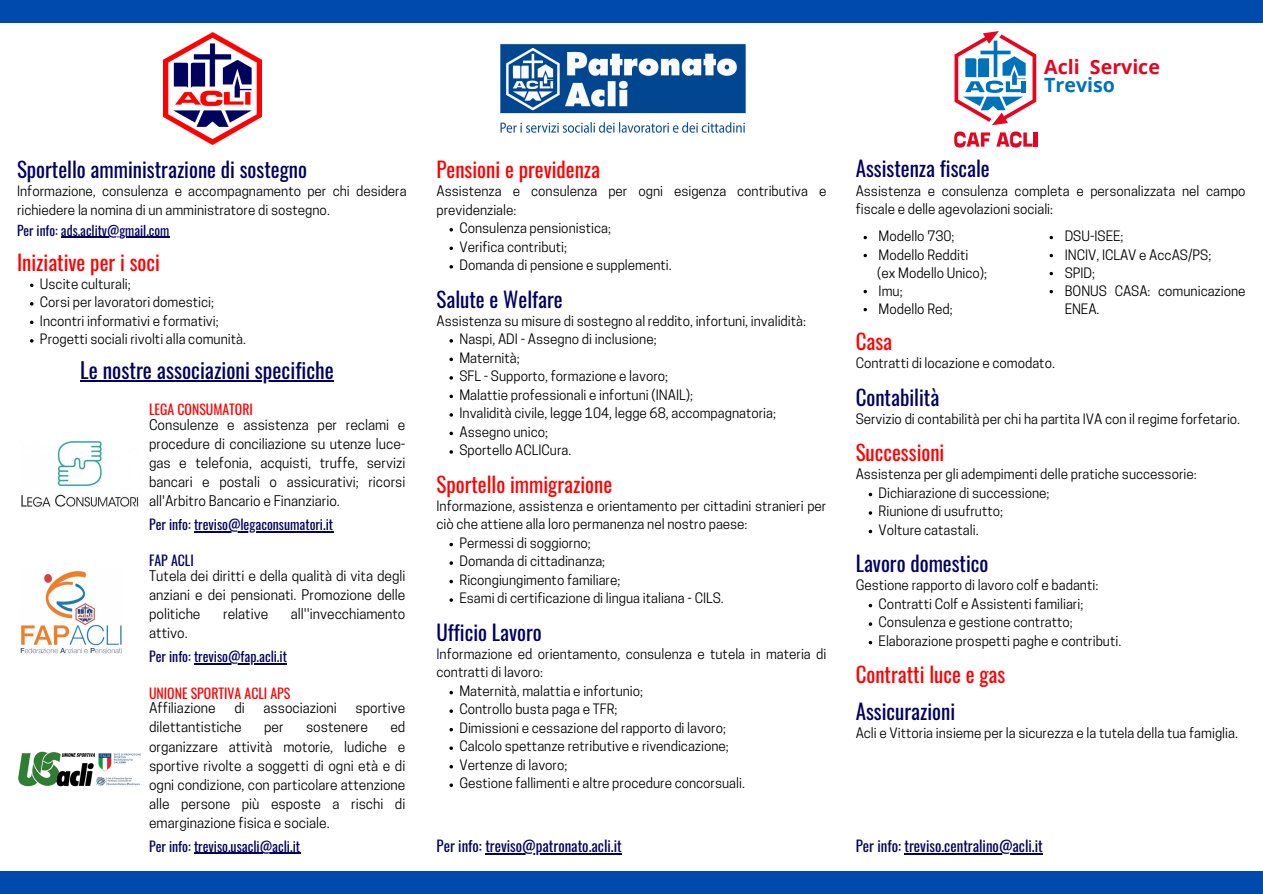
<style>
.page{position:relative;width:1263px;height:894px;background:#fff}
.page>*{position:absolute;margin:0;border:0;box-sizing:border-box;transform-origin:0 0}
.t1{font:21.45px "Oswald";color:#000063}
.t2{font:21px "Oswald";color:#000063}
.t3{font:21px "Oswald";color:#f00}
.t4{font:700 19.65px/17.4px "Open Sans";color:#e40620}
.t5{font:15px "Oswald";color:#05035f}
.t6{font:13.8px/19.2px "Cooper Hewitt";color:#000;text-align:justify}
.t7{font:13.8px "Oswald";color:#05035f}
.t8{font:13.8px "Oswald";color:#f00}
.t9{font:13.8px "Oswald";color:#000063}
.t10{font:13.5px/18.5px "Cooper Hewitt";color:#000}
.t11{font:13.5px "Oswald";color:#05035f}
.s1{color:#000063}
.s2{color:#0071ba}
</style>
<div class="page">
<div style="left:0;top:0;width:1263px;height:22px;background:#004aad"></div>
<div style="left:0;top:870px;width:1263px;height:23px;background:#004aad"></div>
<img style="left:500px;top:44px;width:246px;height:89px">
<img style="left:164px;top:33px;width:98px;height:111px">
<svg style="left:954px;top:31px;width:82px;height:94px"></svg>
<hr style="left:1034px;top:132px;width:3px;height:15px;background:#e40620">
<svg style="left:954px;top:131px;width:36px;height:16px"></svg>
<svg style="left:996px;top:131px;width:36px;height:16px"></svg>
<svg style="left:449px;top:228px;width:4px;height:3px"></svg>
<svg style="left:449px;top:246px;width:4px;height:4px"></svg>
<svg style="left:449px;top:265px;width:4px;height:3px"></svg>
<svg style="left:449px;top:339px;width:4px;height:3px"></svg>
<svg style="left:449px;top:357px;width:4px;height:4px"></svg>
<svg style="left:449px;top:376px;width:4px;height:3px"></svg>
<svg style="left:449px;top:394px;width:4px;height:4px"></svg>
<svg style="left:449px;top:431px;width:4px;height:4px"></svg>
<svg style="left:449px;top:542px;width:4px;height:4px"></svg>
<svg style="left:449px;top:579px;width:4px;height:4px"></svg>
<svg style="left:449px;top:690px;width:4px;height:4px"></svg>
<svg style="left:449px;top:728px;width:4px;height:3px"></svg>
<svg style="left:449px;top:765px;width:4px;height:3px"></svg>
<img style="left:20px;top:571px;width:102px;height:83px">
<img style="left:19px;top:751px;width:121px;height:35px">
<img style="left:21px;top:441px;width:118px;height:66px">
<hr style="left:61px;top:236px;width:108px;height:1px;background:#05035f">
<svg style="left:30px;top:283px;width:4px;height:4px"></svg>
<svg style="left:30px;top:302px;width:4px;height:3px"></svg>
<svg style="left:30px;top:320px;width:4px;height:4px"></svg>
<svg style="left:30px;top:339px;width:4px;height:3px"></svg>
<hr style="left:194px;top:852px;width:106px;height:1px;background:#05035f">
<hr style="left:194px;top:663px;width:93px;height:1px;background:#05035f">
<hr style="left:194px;top:531px;width:139px;height:1px;background:#05035f">
<hr style="left:80px;top:380px;width:254px;height:1px;background:#000063">
<svg style="left:863px;top:236px;width:4px;height:3px"></svg>
<svg style="left:863px;top:254px;width:4px;height:3px"></svg>
<svg style="left:863px;top:290px;width:4px;height:3px"></svg>
<svg style="left:863px;top:308px;width:4px;height:3px"></svg>
<hr style="left:485px;top:852px;width:137px;height:1px;background:#05035f">
<hr style="left:904px;top:852px;width:139px;height:1px;background:#05035f">
<p class="t2" style="left:17px;top:153px;width:291px">Sportello amministrazione di sostegno</p>
<p class="t10" style="left:17px;top:183px;width:391px">Informazione, consulenza e accompagnamento per chi desidera richiedere la nomina di un amministratore di sostegno.</p>
<p class="t11" style="left:17px;top:219px;width:154px">Per info: ads.aclitv@gmail.com</p>
<p class="t3" style="left:17px;top:245px;width:144px">Iniziative per i soci</p>
<p class="t10" style="left:40px;top:276px;width:92px">Uscite culturali;</p>
<p class="t10" style="left:40px;top:294px;width:176px">Corsi per lavoratori domestici;</p>
<p class="t10" style="left:40px;top:313px;width:180px">Incontri informativi e formativi;</p>
<p class="t10" style="left:40px;top:331px;width:207px">Progetti sociali rivolti alla comunità.</p>
<p class="t1" style="left:80px;top:353px;width:255px">Le nostre associazioni specifiche</p>
<p class="t8" style="left:149px;top:398px;width:105px">LEGA CONSUMATORI</p>
<p class="t6" style="left:149px;top:416px;width:258px">Consulenze e assistenza per reclami e procedure di conciliazione su utenze luce&shy;gas e telefonia, acquisti, truffe, servizi bancari e postali o assicurativi; ricorsi all'Arbitro Bancario e Finanziario.</p>
<p class="t7" style="left:149px;top:513px;width:186px">Per info: treviso@legaconsumatori.it</p>
<p class="t9" style="left:149px;top:549px;width:46px">FAP ACLI</p>
<p class="t6" style="left:149px;top:568px;width:258px">Tutela dei diritti e della qualità di vita degli anziani e dei pensionati. Promozione delle politiche</p>
<p class="t6" style="left:223px;top:606px;width:47px">relative</p>
<p class="t6" style="left:291px;top:606px;width:116px">all''invecchiamento</p>
<p class="t6" style="left:149px;top:625px;width:40px">attivo.</p>
<p class="t7" style="left:149px;top:645px;width:139px">Per info: treviso@fap.acli.it</p>
<p class="t8" style="left:149px;top:682px;width:143px">UNIONE SPORTIVA ACLI APS</p>
<p class="t6" style="left:149px;top:700px;width:68px">Affiliazione</p>
<p class="t6" style="left:234px;top:700px;width:12px">di</p>
<p class="t6" style="left:264px;top:700px;width:75px">associazioni</p>
<p class="t6" style="left:356px;top:700px;width:51px">sportive</p>
<p class="t6" style="left:149px;top:719px;width:94px">dilettantistiche</p>
<p class="t6" style="left:264px;top:719px;width:21px">per</p>
<p class="t6" style="left:306px;top:719px;width:63px">sostenere</p>
<p class="t6" style="left:149px;top:719px;width:258px;text-indent:241px">ed organizzare attività motorie, ludiche e sportive rivolte a soggetti di ogni età e di ogni condizione, con particolare attenzione alle persone più esposte a rischi di emarginazione fisica e sociale.</p>
<p class="t7" style="left:149px;top:835px;width:152px">Per info: treviso.usacli@acli.it</p>
<p class="t3" style="left:436px;top:153px;width:165px">Pensioni e previdenza</p>
<p class="t10" style="left:436px;top:183px;width:391px">Assistenza e consulenza per ogni esigenza contributiva e previdenziale:</p>
<p class="t10" style="left:459px;top:220px;width:153px">Consulenza pensionistica;</p>
<h2 class="t10" style="left:459px;top:239px;width:109px">Verifica contributi;</h2>
<p class="t10" style="left:459px;top:257px;width:214px">Domanda di pensione e supplementi.</p>
<p class="t2" style="left:436px;top:282px;width:128px">Salute e Welfare</p>
<p class="t10" style="left:436px;top:313px;width:371px">Assistenza su misure di sostegno al reddito, infortuni, invalidità:</p>
<h1 class="t10" style="left:459px;top:331px;width:199px">Naspi, ADI - Assegno di inclusione;</h1>
<p class="t10" style="left:459px;top:350px;width:62px">Maternità;</p>
<p class="t10" style="left:459px;top:368px;width:210px">SFL - Supporto, formazione e lavoro;</p>
<p class="t10" style="left:459px;top:387px;width:235px">Malattie professionali e infortuni (INAIL);</p>
<p class="t10" style="left:459px;top:405px;width:318px">Invalidità civile, legge 104, legge 68, accompagnatoria;</p>
<h1 class="t10" style="left:459px;top:424px;width:90px">Assegno unico;</h1>
<p class="t10" style="left:459px;top:442px;width:113px">Sportello ACLICura.</p>
<p class="t3" style="left:436px;top:467px;width:177px">Sportello immigrazione</p>
<p class="t10" style="left:436px;top:498px;width:391px">Informazione, assistenza e orientamento per cittadini stranieri per ciò che attiene alla loro permanenza nel nostro paese:</p>
<p class="t10" style="left:459px;top:535px;width:133px">Permessi di soggiorno;</p>
<p class="t10" style="left:459px;top:553px;width:147px">Domanda di cittadinanza;</p>
<p class="t10" style="left:459px;top:572px;width:162px">Ricongiungimento familiare;</p>
<p class="t10" style="left:459px;top:590px;width:266px">Esami di certificazione di lingua italiana - CILS.</p>
<p class="t2" style="left:436px;top:615px;width:107px">Ufficio Lavoro</p>
<p class="t10" style="left:436px;top:646px;width:391px"><span class="s1">I</span>nformazione ed orientamento, consulenza e tutela in materia di contratti di lavoro:</p>
<p class="t10" style="left:459px;top:683px;width:185px">Maternità, malattia e infortunio;</p>
<p class="t10" style="left:459px;top:701px;width:160px">Controllo busta paga e TFR;</p>
<p class="t10" style="left:459px;top:720px;width:268px">Dimissioni e cessazione del rapporto di lavoro;</p>
<p class="t10" style="left:459px;top:738px;width:271px">Calcolo spettanze retributive e rivendicazione;</p>
<p class="t10" style="left:459px;top:757px;width:109px">Vertenze di lavoro;</p>
<p class="t10" style="left:459px;top:775px;width:287px">Gestione fallimenti e altre procedure concorsuali.</p>
<p class="t4" style="left:1044px;top:58px;width:117px">Acli Service<br><span class="s2">Treviso</span></p>
<p class="t2" style="left:856px;top:152px;width:136px">Assistenza fiscale</p>
<p class="t10" style="left:856px;top:184px;width:391px;line-height:18px">Assistenza e consulenza completa e personalizzata nel campo fiscale e delle agevolazioni sociali:</p>
<p class="t10" style="left:1065px;top:229px;width:60px">DSU-ISEE;</p>
<p class="t10" style="left:1065px;top:247px;width:148px">INCIV, ICLAV e AccAS/PS;</p>
<h3 class="t10" style="left:1065px;top:265px;width:32px">SPID;</h3>
<p class="t10" style="left:1065px;top:283px;width:182px;line-height:18px">BONUS CASA: comunicazione<br>ENEA.</p>
<p class="t10" style="left:879px;top:229px;width:77px">Modello 730;</p>
<p class="t10" style="left:879px;top:247px;width:91px">Modello Redditi</p>
<p class="t10" style="left:877px;top:265px;width:111px">(ex Modello Unico);</p>
<h4 class="t10" style="left:879px;top:283px;width:26px">Imu;</h4>
<p class="t10" style="left:879px;top:301px;width:76px">Modello Red;</p>
<p class="t3" style="left:856px;top:325px;width:38px">Casa</p>
<p class="t10" style="left:856px;top:355px;width:201px">Contratti di locazione e comodato.</p>
<p class="t2" style="left:856px;top:380px;width:85px">Contabilità</p>
<p class="t10" style="left:856px;top:411px;width:386px">Servizio di contabilità per chi ha partita IVA con il regime forfetario.</p>
<p class="t3" style="left:856px;top:436px;width:90px">Successioni</p>
<p class="t10" style="left:856px;top:466px;width:342px">Assistenza per gli adempimenti delle pratiche successorie:</p>
<p class="t10" style="left:879px;top:485px;width:172px">Dichiarazione di successione;</p>
<p class="t10" style="left:879px;top:503px;width:126px">Riunione di usufrutto;</p>
<p class="t10" style="left:879px;top:522px;width:101px">Volture catastali.</p>
<p class="t2" style="left:856px;top:547px;width:134px">Lavoro domestico</p>
<p class="t10" style="left:856px;top:577px;width:244px">Gestione rapporto di lavoro colf e badanti:</p>
<p class="t10" style="left:879px;top:596px;width:206px">Contratti Colf e Assistenti familiari;</p>
<p class="t10" style="left:879px;top:614px;width:196px">Consulenza e gestione contratto;</p>
<p class="t10" style="left:879px;top:633px;width:244px">Elaborazione prospetti paghe e contributi.</p>
<p class="t3" style="left:856px;top:658px;width:151px">Contratti luce e gas</p>
<p class="t2" style="left:856px;top:695px;width:101px">Assicurazioni</p>
<p class="t10" style="left:856px;top:725px;width:384px">Acli e Vittoria insieme per la sicurezza e la tutela della tua famiglia.</p>
<p class="t5" style="left:436px;top:833px;width:187px">Per info: treviso@patronato.acli.it</p>
<h1 class="t5" style="left:856px;top:833px;width:189px">Per info: treviso.centralino@acli.it</h1>
</div>
